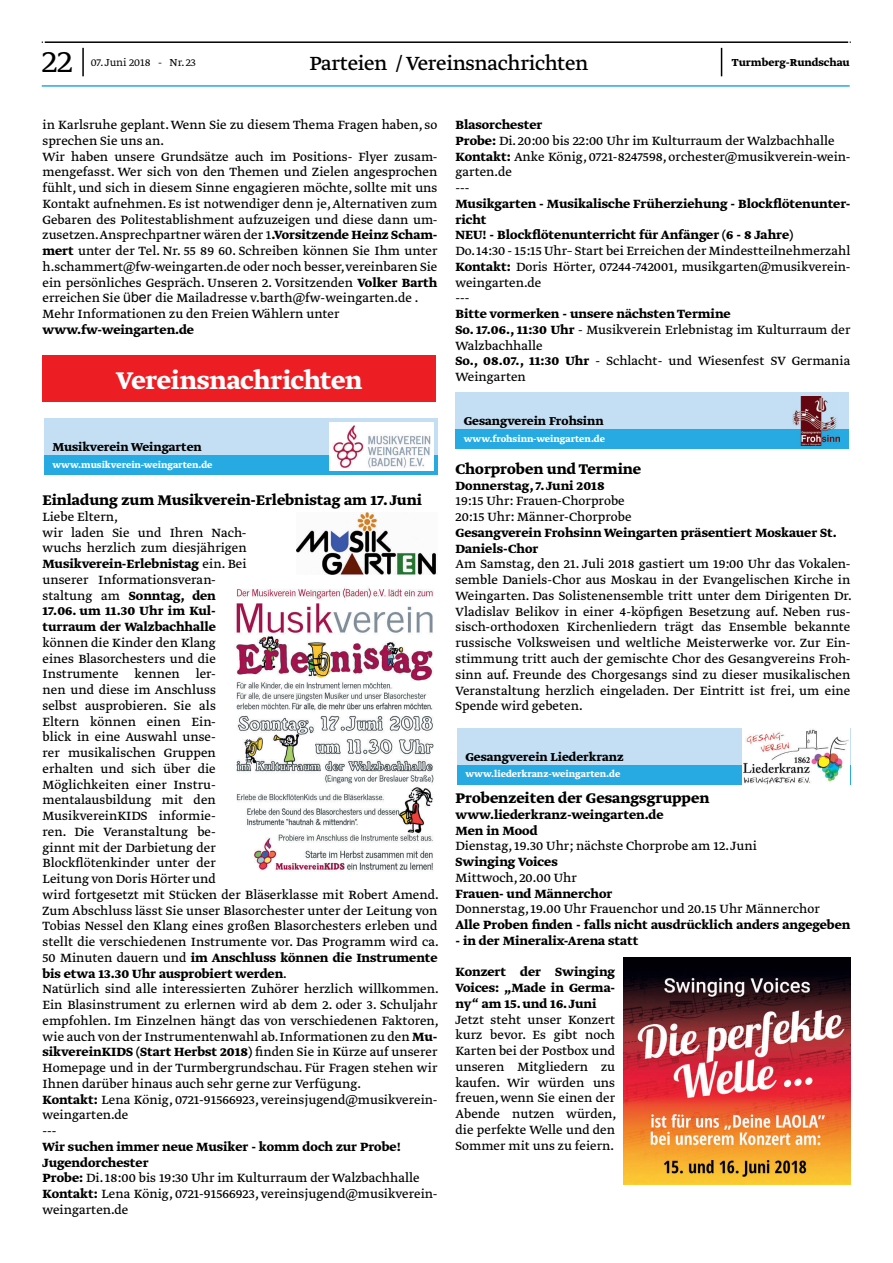
<style>
.page{position:relative;width:893px;height:1263px;background:#fff}
.page>*{position:absolute;margin:0;border:0;box-sizing:border-box;transform-origin:0 0}
.t1{font:300 36px "Greta Text Std";color:#000}
.t2{font:700 28.5px "Greta Text Std";letter-spacing:-.01em;color:#fff}
.t3{font:22.5px "Greta Text Std";letter-spacing:-.015em;color:#000}
.t4{font:700 16.5px "Greta Text Std";color:#000}
.t5{font:14.1px/15.8px "Greta Text Std Regular Min";color:#000}
.t6{font:700 14.1px/15.8px "Greta Text Std";color:#000}
.t7{font:700 13.5px "Greta Text Std";color:#000}
.t8{font:700 12px "Greta Text Std";color:#000}
.t9{font:300 12px "Greta Text Std";color:#000}
.t10{font:700 10.5px "Greta Text Std";color:#fff}
.s1{font-family:"Greta Text Std";font-weight:700}
.s2{font-family:"Arial"}
.s3{font-family:"Greta Text Std Regular Min";font-weight:400}
</style>
<div class="page">
<hr style="left:42px;top:85px;width:808px;height:2px;background:#27aae1">
<hr style="left:45px;top:41px;width:803px;height:2px;background:#000">
<hr style="left:82px;top:48px;width:2px;height:28px;background:#000">
<svg style="left:721px;top:48px;width:1px;height:28px"></svg>
<div style="left:44px;top:418px;width:393px;height:57px;background:#c4dff4"></div>
<div style="left:44px;top:455px;width:393px;height:20px;background:#27aae1"></div>
<img style="left:330px;top:422px;width:104px;height:49px">
<img style="left:236px;top:588px;width:198px;height:284px">
<img style="left:296px;top:512px;width:140px;height:63px">
<div style="left:455px;top:392px;width:394px;height:57px;background:#c4dff4"></div>
<div style="left:455px;top:429px;width:394px;height:20px;background:#27aae1"></div>
<img style="left:792px;top:397px;width:47px;height:48px">
<div style="left:457px;top:728px;width:393px;height:57px;background:#c4dff4"></div>
<div style="left:457px;top:765px;width:393px;height:20px;background:#27aae1"></div>
<img style="left:742px;top:729px;width:107px;height:55px">
<div style="left:43px;top:355px;width:393px;height:47px;background:#ed1d24"></div>
<img style="left:624px;top:957px;width:226px;height:227px">
<h1 class="t1" style="left:42px;top:41px;width:32px">22</h1>
<p class="t9" style="left:91px;top:56px;width:106px">07. Juni 2018 - Nr. 23</p>
<h3 class="t3" style="left:309px;top:50px;width:280px">Parteien / Vereinsnachrichten</h3>
<p class="t8" style="left:732px;top:56px;width:119px">Turmberg-Rundschau</p>
<p class="t5" style="left:43px;top:118px;width:396px">in Karlsruhe geplant. Wenn Sie zu diesem Thema Fragen haben, so sprechen Sie uns an.<br>Wir haben unsere Grundsätze auch im Positions- Flyer zusam&shy;mengefasst. Wer sich von den Themen und Zielen angesprochen fühlt, und sich in diesem Sinne engagieren möchte, sollte mit uns Kontakt aufnehmen. Es ist notwendiger denn je, Alternativen zum Gebaren des Politestablishment aufzuzeigen und diese dann um&shy;zusetzen.Ansprechpartner wären der 1<span class="s1">.Vorsitzende Heinz Scham&shy;mert</span> unter der Tel. Nr. 55 89 60. Schreiben können Sie Ihm unter h.schammert@fw-weingarten.de oder noch besser,vereinbaren Sie ein persönliches Gespräch. Unseren 2. Vorsitzenden <span class="s1">Volker Barth </span>erreichen Sie <span class="s2">über</span> die Mailadresse v.barth@fw-weingarten.de .<br>Mehr Informationen zu den Freien Wählern unter</p>
<p class="t6" style="left:43px;top:322px;width:153px">www.fw-weingarten.de</p>
<h2 class="t2" style="left:116px;top:363px;width:248px">Vereinsnachrichten</h2>
<p class="t7" style="left:52px;top:439px;width:151px">Musikverein Weingarten</p>
<p class="t10" style="left:52px;top:458px;width:162px">www.musikverein-weingarten.de</p>
<p class="t4" style="left:43px;top:490px;width:381px">Einladung zum Musikverein-Erlebnistag am 17. Juni</p>
<p class="t5" style="left:43px;top:509px;width:206px">Liebe Eltern,<br>wir laden Sie und Ihren Nach&shy;wuchs herzlich zum diesjährigen</p>
<p class="t6" style="left:43px;top:557px;width:206px">Musikverein-Erlebnistag <span class="s3">ein. Bei</span></p>
<p class="t5" style="left:43px;top:572px;width:175px">unserer Informationsveran-</p>
<p class="t6" style="left:43px;top:588px;width:175px;text-align:justify"><span class="s3">staltung am</span> Sonntag, den 17.06. um 11.30 Uhr im Kul&shy;turraum der Walzbachhalle</p>
<p class="t5" style="left:43px;top:635px;width:398px">können die Kinder den Klang<br>eines Blasorchesters und die<br>Instrumente kennen ler-<br>nen und diese im Anschluss<br>selbst ausprobieren. Sie als<br>Eltern können einen Ein-<br>blick in eine Auswahl unse-<br>rer musikalischen Gruppen<br>erhalten und sich über die<br>Möglichkeiten einer Instru-<br>mentalausbildung mit den<br>MusikvereinKIDS informie-<br>ren. Die Veranstaltung be-<br>ginnt mit der Darbietung der<br>Blockflötenkinder unter der<br>Leitung von Doris Hörter und<br>wird fortgesetzt mit Stücken der Bläserklasse mit Robert Amend.<br>Zum Abschluss lässt Sie unser Blasorchester unter der Leitung von Tobias Nessel den Klang eines großen Blasorchesters erleben und stellt die verschiedenen Instrumente vor. Das Programm wird ca.</p>
<p class="t6" style="left:43px;top:950px;width:396px"><span class="s3">50 Minuten dauern und</span> im Anschluss können die Instrumente bis etwa 13.30 Uhr ausprobiert werden<span class="s3">.</span></p>
<p class="t5" style="left:43px;top:982px;width:398px;text-align:justify">Natürlich sind alle interessierten Zuhörer herzlich willkommen.<br>Ein Blasinstrument zu erlernen wird ab dem 2. oder 3. Schuljahr empfohlen. Im Einzelnen hängt das von verschiedenen Faktoren, wie auch von der Instrumentenwahl ab. Informationen zu den <span class="s1">Mu-</span></p>
<p class="t6" style="left:43px;top:1045px;width:396px">sikvereinKIDS (Start Herbst 2018) <span class="s3">finden Sie in Kürze auf unserer</span></p>
<p class="t5" style="left:43px;top:1061px;width:396px">Homepage und in der Turmbergrundschau. Für Fragen stehen wir Ihnen darüber hinaus auch sehr gerne zur Verfügung.<br><span class="s1">Kontakt:</span> Lena König, 0721-91566923, vereinsjugend@musikverein&shy;weingarten.de<br>---</p>
<p class="t6" style="left:43px;top:1139px;width:360px">Wir suchen immer neue Musiker - komm doch zur Probe!<br>Jugendorchester</p>
<p class="t5" style="left:43px;top:1171px;width:396px"><span class="s1">Probe:</span> Di. 18:00 bis 19:30 Uhr im Kulturraum der Walzbachhalle<br><span class="s1">Kontakt:</span> Lena König, 0721-91566923, vereinsjugend@musikverein&shy;weingarten.de</p>
<p class="t6" style="left:455px;top:118px;width:88px">Blasorchester</p>
<p class="t5" style="left:455px;top:133px;width:396px"><span class="s1">Probe:</span> Di. 20:00 bis 22:00 Uhr im Kulturraum der Walzbachhalle <span class="s1">Kontakt:</span> Anke König, 0721-8247598, orchester@musikverein-wein&shy;garten.de<br>---</p>
<p class="t6" style="left:455px;top:196px;width:396px">Musikgarten - Musikalische Früherziehung - Blockflötenunter&shy;richt<br>NEU! - Blockflötenunterricht für Anfänger (6 - 8 Jahre)</p>
<p class="t5" style="left:455px;top:244px;width:396px">Do. 14:30 - 15:15 Uhr– Start bei Erreichen der Mindestteilnehmerzahl <span class="s1">Kontakt:</span> Doris Hörter, 07244-742001, musikgarten@musikverein&shy;weingarten.de<br>---</p>
<p class="t6" style="left:455px;top:307px;width:277px">Bitte vormerken - unsere nächsten Termine</p>
<p class="t5" style="left:455px;top:322px;width:396px"><span class="s1">So. 17.06., 11:30 Uhr</span> - Musikverein Erlebnistag im Kulturraum der Walzbachhalle<br><span class="s1">So., 08.07., 11:30 Uhr</span> - Schlacht- und Wiesenfest SV Germania Weingarten</p>
<p class="t7" style="left:464px;top:413px;width:141px">Gesangverein Frohsinn</p>
<p class="t10" style="left:464px;top:433px;width:143px">www.frohsinn-weingarten.de</p>
<p class="t4" style="left:455px;top:459px;width:187px">Chorproben und Termine</p>
<p class="t6" style="left:455px;top:478px;width:151px">Donnerstag, 7. Juni 2018</p>
<p class="t5" style="left:455px;top:494px;width:178px">19:15 Uhr: Frauen-Chorprobe<br>20:15 Uhr: Männer-Chorprobe</p>
<p class="t6" style="left:455px;top:525px;width:383px">Gesangverein Frohsinn Weingarten präsentiert Moskauer St.<br>Daniels-Chor</p>
<p class="t5" style="left:455px;top:557px;width:398px;text-align:justify">Am Samstag, den 21. Juli 2018 gastiert um 19:00 Uhr das Vokalen&shy;semble Daniels-Chor aus Moskau in der Evangelischen Kirche in Weingarten. Das Solistenensemble tritt unter dem Dirigenten Dr.<br>Vladislav Belikov in einer 4-köpfigen Besetzung auf. Neben rus&shy;sisch-orthodoxen Kirchenliedern trägt das Ensemble bekannte russische Volksweisen und weltliche Meisterwerke vor. Zur Ein&shy;stimmung tritt auch der gemischte Chor des Gesangvereins Froh&shy;sinn auf. Freunde des Chorgesangs sind zu dieser musikalischen Veranstaltung herzlich eingeladen. Der Eintritt ist frei, um eine Spende wird gebeten.</p>
<p class="t7" style="left:465px;top:749px;width:160px">Gesangverein Liederkranz</p>
<p class="t10" style="left:465px;top:768px;width:156px">www.liederkranz-weingarten.de</p>
<p class="t4" style="left:455px;top:788px;width:256px">Probenzeiten der Gesangsgruppen</p>
<p class="t6" style="left:455px;top:807px;width:210px">www.liederkranz-weingarten.de<br>Men in Mood</p>
<p class="t5" style="left:455px;top:839px;width:303px">Dienstag, 19.30 Uhr; nächste Chorprobe am 12. Juni</p>
<p class="t6" style="left:455px;top:855px;width:104px">Swinging Voices</p>
<p class="t5" style="left:455px;top:870px;width:123px">Mittwoch, 20.00 Uhr</p>
<p class="t6" style="left:455px;top:886px;width:158px">Frauen- und Männerchor</p>
<p class="t5" style="left:455px;top:902px;width:366px">Donnerstag, 19.00 Uhr Frauenchor und 20.15 Uhr Männerchor</p>
<p class="t6" style="left:455px;top:918px;width:396px">Alle Proben finden - falls nicht ausdrücklich anders angegeben</p>
<p class="t6" style="left:455px;top:933px;width:184px">- in der Mineralix-Arena statt</p>
<p class="t6" style="left:455px;top:965px;width:161px;text-align:justify">Konzert der Swinging Voices: „Made in Germa&shy;ny“ am 15. und 16. Juni</p>
<p class="t5" style="left:455px;top:1012px;width:163px;text-align:justify">Jetzt steht unser Konzert kurz bevor. Es gibt noch Karten bei der Postbox und unseren Mitgliedern zu kaufen. Wir würden uns freuen, wenn Sie einen der Abende nutzen würden, die perfekte Welle und den Sommer mit uns zu feiern.</p>
</div>
